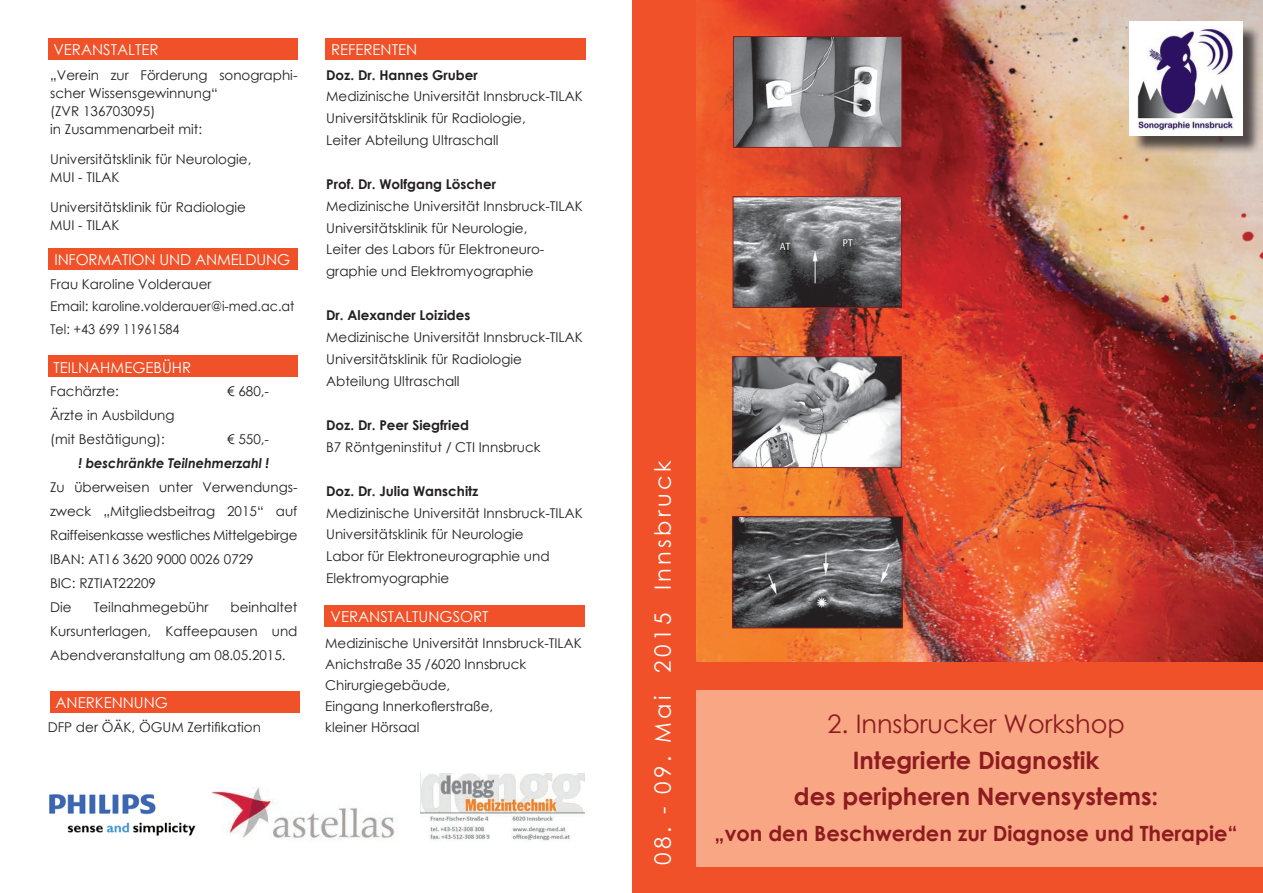
<style>
.page{position:relative;width:1263px;height:893px;background:#fff}
.page>*{position:absolute;margin:0;border:0;box-sizing:border-box;transform-origin:0 0}
.t1{font:25.5px "Century Gothic";color:#8d1b1f}
.t2{font:700 24px/36px "Century Gothic";color:#8d1b1f;text-align:center}
.t3{font:22.5px "Century Gothic";letter-spacing:.15em;color:#fff}
.t4{font:700 21px "Century Gothic";color:#8d1b1f}
.t5{font:15px "Century Gothic";color:#fff}
.t6{font:13.5px/21.8px "Century Gothic";color:#231f20}
.t7{font:700 13.5px "Century Gothic";color:#231f20}
.t8{font:italic 700 13.5px "Century Gothic";color:#231f20;scale:.96 1}
</style>
<div class="page">
<img style="left:696px;top:0;width:567px;height:663px">
<div style="left:48px;top:38px;width:249px;height:22px;background:#f05129"></div>
<div style="left:48px;top:356px;width:249px;height:21px;background:#f05129"></div>
<div style="left:325px;top:38px;width:261px;height:22px;background:#f05129"></div>
<div style="left:324px;top:606px;width:261px;height:21px;background:#f05129"></div>
<div style="left:48px;top:249px;width:249px;height:21px;background:#f05129"></div>
<div style="left:632px;top:663px;width:631px;height:230px;background:#f05129"></div>
<div style="left:642px;top:690px;width:621px;height:176px;background:#f8a683"></div>
<div style="left:1132px;top:24px;width:129px;height:130px;background:#231f20;opacity:.75"></div>
<img style="left:1129px;top:22px;width:113px;height:113px">
<div style="left:632px;top:0;width:64px;height:893px;background:#f05129"></div>
<div style="left:50px;top:691px;width:250px;height:21px;background:#f05129"></div>
<img style="left:734px;top:518px;width:166px;height:108px">
<div style="left:732px;top:516px;width:170px;height:112px;border:1px solid #8d1b1f"></div>
<img style="left:734px;top:358px;width:166px;height:108px">
<div style="left:732px;top:356px;width:170px;height:112px;border:1px solid #8d1b1f"></div>
<img style="left:735px;top:198px;width:165px;height:108px">
<div style="left:733px;top:196px;width:169px;height:112px;border:1px solid #8d1b1f"></div>
<img style="left:735px;top:38px;width:165px;height:108px">
<div style="left:733px;top:36px;width:169px;height:112px;border:1px solid #8d1b1f"></div>
<img style="left:49px;top:794px;width:147px;height:42px">
<img style="left:421px;top:774px;width:163px;height:67px">
<img style="left:211px;top:787px;width:186px;height:53px">
<p class="t5" style="left:53px;top:39px;width:107px">VERANSTALTER</p>
<p class="t6" style="left:50px;top:66px;width:249px;line-height:18px">„Verein zur Förderung sonographi&shy;scher Wissensgewinnung“<br>(ZVR 136703095)<br>in Zusammenarbeit mit:</p>
<p class="t6" style="left:50px;top:150px;width:203px;line-height:18px">Universitätsklinik für Neurologie,<br>MUI - TILAK</p>
<p class="t6" style="left:50px;top:198px;width:197px;line-height:18px">Universitätsklinik für Radiologie<br>MUI - TILAK</p>
<p class="t5" style="left:54px;top:249px;width:237px">INFORMATION UND ANMELDUNG</p>
<p class="t6" style="left:50px;top:273px;width:246px;line-height:22.5px">Frau Karoline Volderauer<br>Email: karoline.volderauer@i-med.ac.at<br>Tel: +43 699 11961584</p>
<p class="t5" style="left:53px;top:357px;width:139px">TEILNAHMEGEBÜHR</p>
<p class="t6" style="left:50px;top:380px;width:70px">Fachärzte:</p>
<p class="t6" style="left:227px;top:380px;width:43px">€ 680,-</p>
<p class="t6" style="left:50px;top:403px;width:126px;line-height:24px">Ärzte in Ausbildung (mit Bestätigung):</p>
<p class="t6" style="left:227px;top:428px;width:43px">€ 550,-</p>
<p class="t8" style="left:78px;top:453px;width:200px">! beschränkte Teilnehmerzahl !</p>
<p class="t6" style="left:50px;top:475px;width:249px;line-height:24px">Zu überweisen unter Verwendungs&shy;zweck „Mitgliedsbeitrag 2015“ auf<br>Raiffeisenkasse westliches Mittelgebirge<br>IBAN: AT16 3620 9000 0026 0729<br>BIC: RZTIAT22209<br>Die</p>
<p class="t6" style="left:50px;top:595px;width:249px;line-height:24px;text-align:justify;text-indent:180px">beinhaltet Kursunterlagen, Kaffeepausen und Abendveranstaltung am 08.05.2015.</p>
<p class="t6" style="left:94px;top:596px;width:116px">Teilnahmegebühr</p>
<p class="t5" style="left:55px;top:692px;width:114px">ANERKENNUNG</p>
<p class="t6" style="left:48px;top:716px;width:215px">DFP der ÖÄK, ÖGUM Zertifikation</p>
<p class="t5" style="left:331px;top:39px;width:88px">REFERENTEN</p>
<p class="t7" style="left:326px;top:64px;width:153px">Doz. Dr. Hannes Gruber</p>
<p class="t6" style="left:326px;top:85px;width:258px">Medizinische Universität Innsbruck-TILAK<br>Universitätsklinik für Radiologie,<br>Leiter Abteilung Ultraschall</p>
<p class="t7" style="left:326px;top:174px;width:171px">Prof. Dr. Wolfgang Löscher</p>
<p class="t6" style="left:326px;top:195px;width:258px">Medizinische Universität Innsbruck-TILAK Universitätsklinik für Neurologie,<br>Leiter des Labors für Elektroneuro&shy;graphie und Elektromyographie</p>
<p class="t7" style="left:326px;top:305px;width:146px">Dr. Alexander Loizides</p>
<p class="t6" style="left:326px;top:326px;width:258px">Medizinische Universität Innsbruck-TILAK<br>Universitätsklinik für Radiologie<br>Abteilung Ultraschall</p>
<p class="t7" style="left:326px;top:415px;width:144px">Doz. Dr. Peer Siegfried</p>
<p class="t6" style="left:326px;top:436px;width:216px">B7 Röntgeninstitut / CTI Innsbruck</p>
<p class="t7" style="left:326px;top:481px;width:154px">Doz. Dr. Julia Wanschitz</p>
<p class="t6" style="left:326px;top:502px;width:258px">Medizinische Universität Innsbruck-TILAK Universitätsklinik für Neurologie<br>Labor für Elektroneurographie und Elektromyographie</p>
<p class="t5" style="left:330px;top:606px;width:160px">VERANSTALTUNGSORT</p>
<p class="t6" style="left:325px;top:632px;width:258px;line-height:21px">Medizinische Universität Innsbruck-TILAK<br>Anichstraße 35 /6020 Innsbruck<br>Chirurgiegebäude,<br>Eingang Innerkoflerstraße,<br>kleiner Hörsaal</p>
<h3 class="t3" style="left:647px;top:865px;width:406px;rotate:-90deg">08. - 09. Mai 2015 Innsbruck</h3>
<h1 class="t1" style="left:827px;top:706px;width:299px">2. Innsbrucker Workshop</h1>
<h2 class="t2" style="left:794px;top:741px;width:366px">Integrierte Diagnostik<br>des peripheren Nervensystems:</h2>
<h3 class="t4" style="left:715px;top:817px;width:524px">„von den Beschwerden zur Diagnose und Therapie“</h3>
</div>
